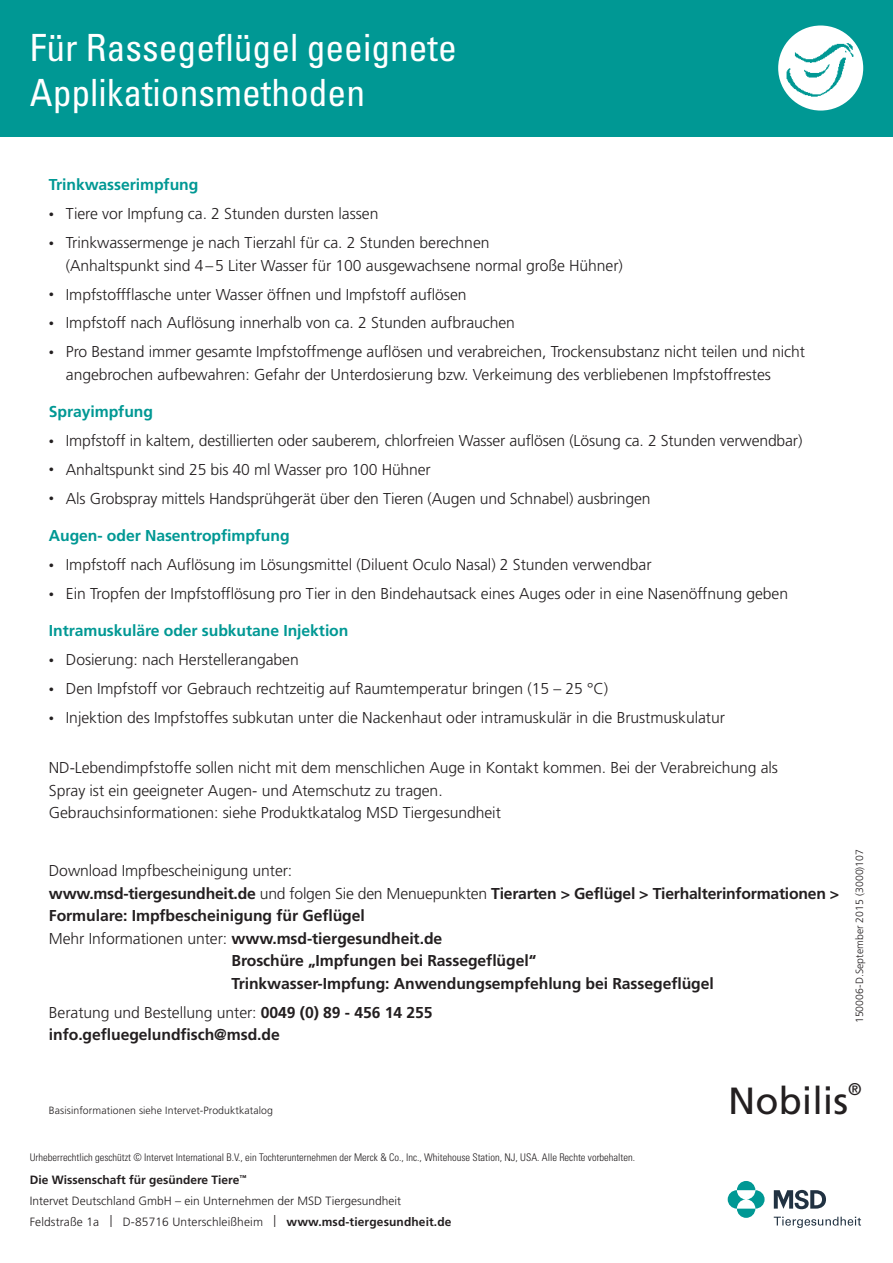
<style>
.page{position:relative;width:893px;height:1263px;background:#fff}
.page>*{position:absolute;margin:0;border:0;box-sizing:border-box;transform-origin:0 0}
.t1{font:37.8px "Frutiger";color:#231f20}
.t2{font:condensed 37.5px/45px "Univers";color:#fff}
.t3{font:16.95px "Frutiger";color:#231f20}
.t4{font:300 15.75px/22.5px "Frutiger";letter-spacing:-.005em;color:#231f20}
.t5{font:700 15.75px/22.5px "Frutiger";letter-spacing:-.005em;color:#231f20}
.t6{font:700 15.75px "Frutiger";letter-spacing:-.005em;color:#009894}
.t7{font:300 12px/21px "Frutiger";color:#231f20}
.t8{font:300 condensed 10.5px "Univers";color:#231f20}
.t9{font:300 10.5px "Frutiger";letter-spacing:.01em;color:#231f20}
.s1{font-size:10.5px}
.s2{font-weight:300}
.s3{font-weight:700}
</style>
<div class="page">
<svg style="left:728px;top:1181px;width:37px;height:37px"></svg>
<svg style="left:774px;top:1190px;width:52px;height:19px"></svg>
<svg style="left:774px;top:1217px;width:87px;height:11px"></svg>
<div style="left:0;top:0;width:893px;height:136px;background:#009894"></div>
<div style="left:778px;top:26px;width:85px;height:85px;background:#fff;border-radius:50%"></div>
<img style="left:783px;top:38px;width:75px;height:63px">
<h2 class="t2" style="left:30px;top:24px;width:429px">Für Rassegeflügel geeignete<br>Applikationsmethoden</h2>
<p class="t6" style="left:49px;top:176px;width:151px">Trinkwasserimpfung</p>
<p class="t4" style="left:49px;top:203px;width:331px"><span class="s1">•</span> Tiere vor Impfung ca. 2 Stunden dursten lassen</p>
<p class="t4" style="left:66px;top:232px;width:558px;text-indent:-17px"><span class="s1">•</span> Trinkwassermenge je nach Tierzahl für ca. 2 Stunden berechnen<br>(Anhaltspunkt sind 4–5 Liter Wasser für 100 ausgewachsene normal große Hühner)</p>
<p class="t4" style="left:49px;top:283px;width:419px"><span class="s1">•</span> Impfstoffflasche unter Wasser öffnen und Impfstoff auflösen</p>
<p class="t4" style="left:49px;top:312px;width:468px"><span class="s1">•</span> Impfstoff nach Auflösung innerhalb von ca. 2 Stunden aufbrauchen</p>
<p class="t4" style="left:66px;top:341px;width:741px;text-indent:-17px"><span class="s1">•</span> Pro Bestand immer gesamte Impfstoffmenge auflösen und verabreichen, Trockensubstanz nicht teilen und nicht angebrochen aufbewahren: Gefahr der Unterdosierung bzw. Verkeimung des verbliebenen Impfstoffrestes</p>
<p class="t6" style="left:49px;top:402px;width:106px">Sprayimpfung</p>
<p class="t4" style="left:49px;top:430px;width:755px"><span class="s1">•</span> Impfstoff in kaltem, destillierten oder sauberem, chlorfreien Wasser auflösen (Lösung ca. 2 Stunden verwendbar)</p>
<p class="t4" style="left:49px;top:458px;width:383px"><span class="s1">•</span> Anhaltspunkt sind 25 bis 40 ml Wasser pro 100 Hühner</p>
<p class="t4" style="left:49px;top:487px;width:603px"><span class="s1">•</span> Als Grobspray mittels Handsprühgerät über den Tieren (Augen und Schnabel) ausbringen</p>
<p class="t6" style="left:49px;top:526px;width:242px">Augen- oder Nasentropfimpfung</p>
<p class="t4" style="left:49px;top:554px;width:604px"><span class="s1">•</span> Impfstoff nach Auflösung im Lösungsmittel (Diluent Oculo Nasal) 2 Stunden verwendbar</p>
<p class="t4" style="left:49px;top:582px;width:741px"><span class="s1">•</span> Ein Tropfen der Impfstofflösung pro Tier in den Bindehautsack eines Auges oder in eine Nasenöffnung geben</p>
<p class="t6" style="left:49px;top:622px;width:301px">Intramuskuläre oder subkutane Injektion</p>
<p class="t4" style="left:49px;top:649px;width:251px"><span class="s1">•</span> Dosierung: nach Herstellerangaben</p>
<p class="t4" style="left:49px;top:678px;width:561px"><span class="s1">•</span> Den Impfstoff vor Gebrauch rechtzeitig auf Raumtemperatur bringen (15 – 25 °C)</p>
<p class="t4" style="left:49px;top:706px;width:678px"><span class="s1">•</span> Injektion des Impfstoffes subkutan unter die Nackenhaut oder intramuskulär in die Brustmuskulatur</p>
<p class="t4" style="left:49px;top:757px;width:731px">ND-Lebendimpfstoffe sollen nicht mit dem menschlichen Auge in Kontakt kommen. Bei der Verabreichung als<br>Spray ist ein geeigneter Augen- und Atemschutz zu tragen.<br>Gebrauchsinformationen: siehe Produktkatalog MSD Tiergesundheit</p>
<p class="t4" style="left:49px;top:860px;width:245px">Download Impfbescheinigung unter:</p>
<p class="t5" style="left:49px;top:882px;width:792px">www.msd-tiergesundheit.de <span class="s2">und folgen Sie den Menuepunkten</span> Tierarten &gt; Geflügel &gt; Tierhalterinformationen &gt;</p>
<p class="t5" style="left:49px;top:904px;width:317px">Formulare: Impfbescheinigung für Geflügel</p>
<p class="t5" style="left:49px;top:927px;width:395px"><span class="s2">Mehr Informationen unter:</span> www.msd-tiergesundheit.de</p>
<p class="t5" style="left:232px;top:949px;width:306px">Broschüre „Impfungen bei Rassegeflügel“</p>
<p class="t5" style="left:232px;top:972px;width:484px">Trinkwasser-Impfung: Anwendungsempfehlung bei Rassegeflügel</p>
<p class="t5" style="left:49px;top:1001px;width:385px"><span class="s2">Beratung und Bestellung unter:</span> 0049 (0) 89 - 456 14 255 info.gefluegelundfisch@msd.de</p>
<p class="t9" style="left:854px;top:1023px;width:176px;rotate:-90deg">150006-D.September 2015 (3000)107</p>
<p class="t9" style="left:49px;top:1104px;width:226px">Basisinformationen siehe Intervet-Produktkatalog</p>
<p class="t8" style="left:30px;top:1150px;width:607px">Urheberrechtlich geschützt © Intervet International B.V., ein Tochterunternehmen der Merck &amp; Co., Inc., Whitehouse Station, NJ, USA. Alle Rechte vorbehalten.</p>
<p class="t7" style="left:30px;top:1169px;width:423px"><span class="s3">Die Wissenschaft für gesündere Tiere</span><sup>™<br></sup>Intervet Deutschland GmbH – ein Unternehmen der MSD Tiergesundheit<br>Feldstraße 1a | D-85716 Unterschleißheim | <span class="s3">www.msd-tiergesundheit.de</span></p>
<h1 class="t1" style="left:728px;top:1078px;width:121px">Nobilis</h1>
<p class="t3" style="left:848px;top:1079px;width:15px">®</p>
</div>
